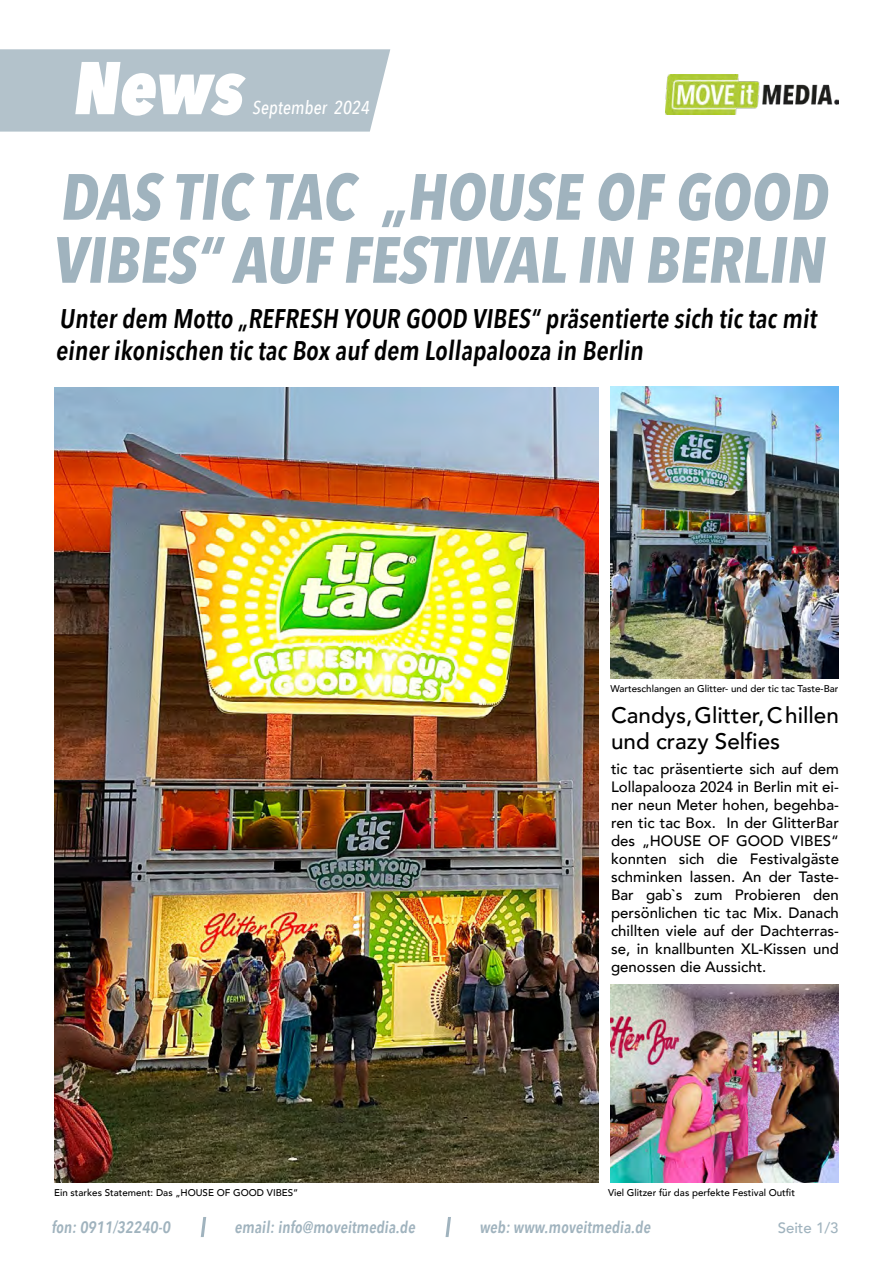
<style>
.page{position:relative;width:893px;height:1263px;background:#fff}
.page>*{position:absolute;margin:0;border:0;box-sizing:border-box;transform-origin:0 0}
.t1{font:800 73.8px "Avenir Next Condensed";color:#fff}
.t2{font:700 64.5px/63px "Avenir Next Condensed";color:#a0b3be}
.t3{font:600 26.85px/32.2px "Avenir Next Condensed";color:#000}
.t4{font:500 22.5px/25.5px "Avenir";color:#000}
.t5{font:500 18.6px "Avenir Next Condensed";color:#fff}
.t6{font:600 16.5px "Avenir Next Condensed";color:#a0b3be}
.t7{font:500 15px/18px "Avenir";color:#000;text-align:justify}
.t8{font:500 15px "Avenir";color:#a0b3be}
.t9{font:500 9.75px "Avenir";color:#000}
</style>
<div class="page">
<img style="left:54px;top:387px;width:544px;height:795px">
<img style="left:610px;top:387px;width:229px;height:292px">
<img style="left:610px;top:984px;width:229px;height:198px">
<div style="left:0;top:49px;width:390px;height:83px;background:#b3c2cb"></div>
<svg style="left:200px;top:1217px;width:7px;height:20px"></svg>
<svg style="left:445px;top:1217px;width:6px;height:20px"></svg>
<img style="left:665px;top:75px;width:174px;height:40px">
<h1 class="t1" style="left:71px;top:42px;width:183px">News</h1>
<p class="t5" style="left:252px;top:96px;width:122px">September 2024</p>
<h2 class="t2" style="left:51px;top:165px;width:787px">DAS TIC TAC „HOUSE OF GOOD<br>VIBES“ AUF FESTIVAL IN BERLIN</h2>
<h3 class="t3" style="left:55px;top:302px;width:768px">Unterdem Motto „REFRESH YOUR GOOD VIBES“präsentierte sich tictacmit einerikonischen tictacBox aufdem Lollapalooza in Berlin</h3>
<p class="t9" style="left:611px;top:680px;width:229px">Warteschlangen an Glitter- und der tic tac Taste-Bar</p>
<h3 class="t4" style="left:611px;top:701px;width:229px">Candys, Glitter,Chillen und crazy Selfies</h3>
<p class="t7" style="left:611px;top:759px;width:229px">tic tac präsentierte sich auf dem Lollapalooza 2024 in Berlin mit ei&shy;ner neun Meter hohen, begehba&shy;ren tic tac Box. In der GlitterBar des „HOUSE OF GOOD VIBES“ konnten sich die Festivalgäste schminken lassen. An der Taste-Bar gab`s zum Probieren den persönlichen tic tac Mix. Danach chillten viele auf der Dachterras&shy;se, in knallbunten XL-Kissen und genossen die Aussicht.</p>
<p class="t9" style="left:54px;top:1184px;width:246px">Ein starkes Statement: Das „HOUSE OF GOOD VIBES“</p>
<p class="t9" style="left:608px;top:1184px;width:188px">Viel Glitzer für das perfekte Festival Outfit</p>
<p class="t6" style="left:51px;top:1213px;width:124px">fon:0911/32240-0</p>
<p class="t8" style="left:778px;top:1215px;width:62px">Seite 1/3</p>
<p class="t6" style="left:235px;top:1213px;width:185px">email:info@moveitmedia.de</p>
<p class="t6" style="left:479px;top:1213px;width:176px">web:www.moveitmedia.de</p>
</div>
